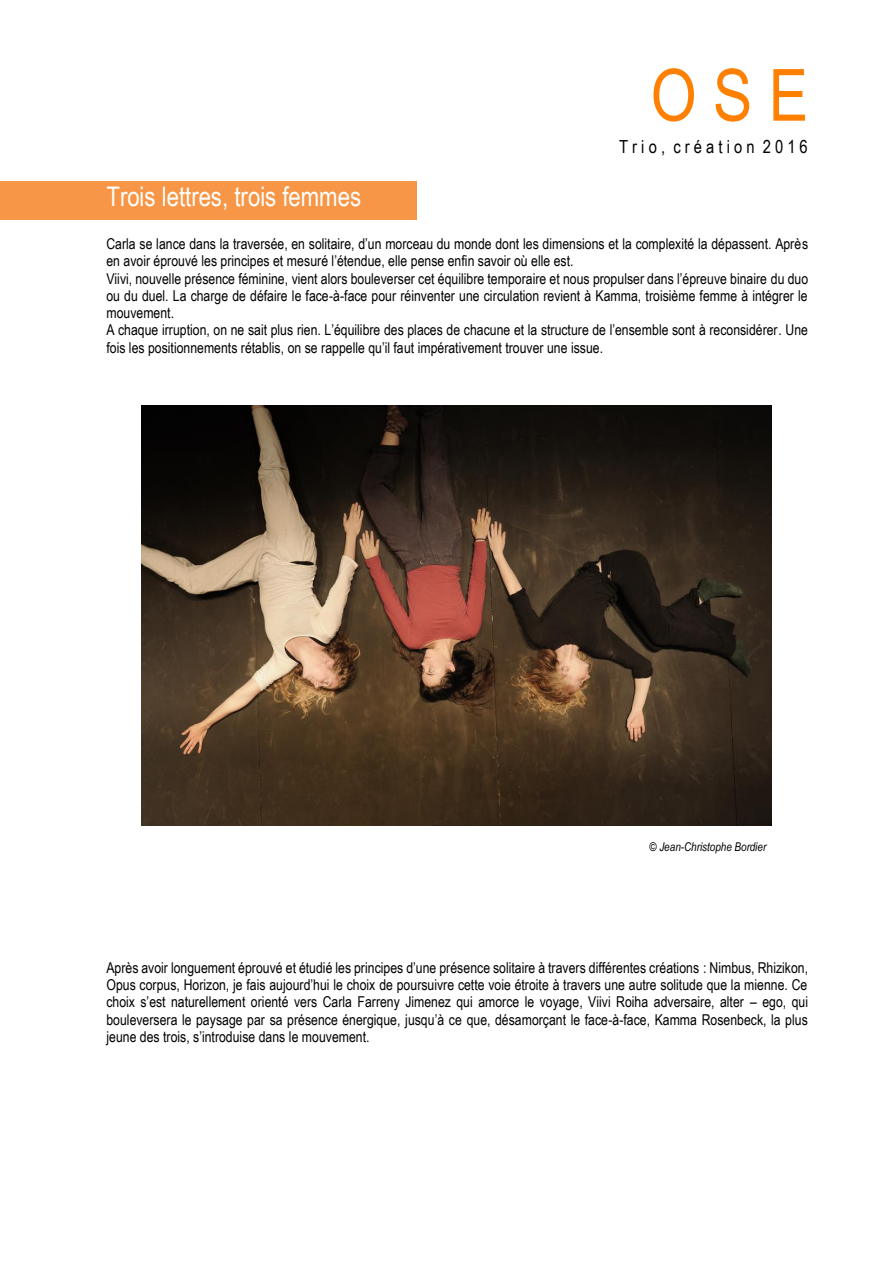
<style>
.page{position:relative;width:893px;height:1264px;background:#fff}
.page>*{position:absolute;margin:0;border:0;box-sizing:border-box;transform-origin:0 0}
.t1{font:72px "Arial Narrow";color:#ff8000}
.t2{font:27px "Arial Narrow";color:#fff}
.t3{font:18px "Arial Narrow";color:#000}
.t4{font:15px/17.2px "Arial Narrow";color:#000}
.t5{font:italic 12px "Arial Narrow";color:#000}
</style>
<div class="page">
<div style="left:0;top:181px;width:416px;height:38px;background:#f79646"></div>
<img style="left:141px;top:406px;width:630px;height:419px">
<h1 class="t1" style="left:650px;top:53px;width:159px">O S E</h1>
<p class="t3" style="left:619px;top:136px;width:190px">T r i o , c r é a t i o n 2 0 1 6</p>
<h2 class="t2" style="left:106px;top:180px;width:256px">Trois lettres, trois femmes</h2>
<p class="t4" style="left:106px;top:235px;width:703px">Carla se lance dans la traversée, en solitaire, d’un morceau du monde dont les dimensions et la complexité la dépassent. Après en avoir éprouvé les principes et mesuré l’étendue, elle pense enfin savoir où elle est.<br>Viivi, nouvelle présence féminine, vient alors bouleverser cet équilibre temporaire et nous propulser dans l’épreuve binaire du duo ou du duel. La charge de défaire le face-à-face pour réinventer une circulation revient à Kamma, troisième femme à intégrer le mouvement.<br>A chaque irruption, on ne sait plus rien. L’équilibre des places de chacune et la structure de l’ensemble sont à reconsidérer. Une fois les positionnements rétablis, on se rappelle qu’il faut impérativement trouver une issue.</p>
<p class="t5" style="left:649px;top:839px;width:118px">© Jean-Christophe Bordier</p>
<p class="t4" style="left:106px;top:958px;width:703px;text-align:justify">Après avoir longuement éprouvé et étudié les principes d’une présence solitaire à travers différentes créations : Nimbus, Rhizikon, Opus corpus, Horizon, je fais aujourd’hui le choix de poursuivre cette voie étroite à travers une autre solitude que la mienne. Ce choix s’est naturellement orienté vers Carla Farreny Jimenez qui amorce le voyage, Viivi Roiha adversaire, alter – ego, qui bouleversera le paysage par sa présence énergique, jusqu’à ce que, désamorçant le face-à-face, Kamma Rosenbeck, la plus jeune des trois, s’introduise dans le mouvement.</p>
</div>
